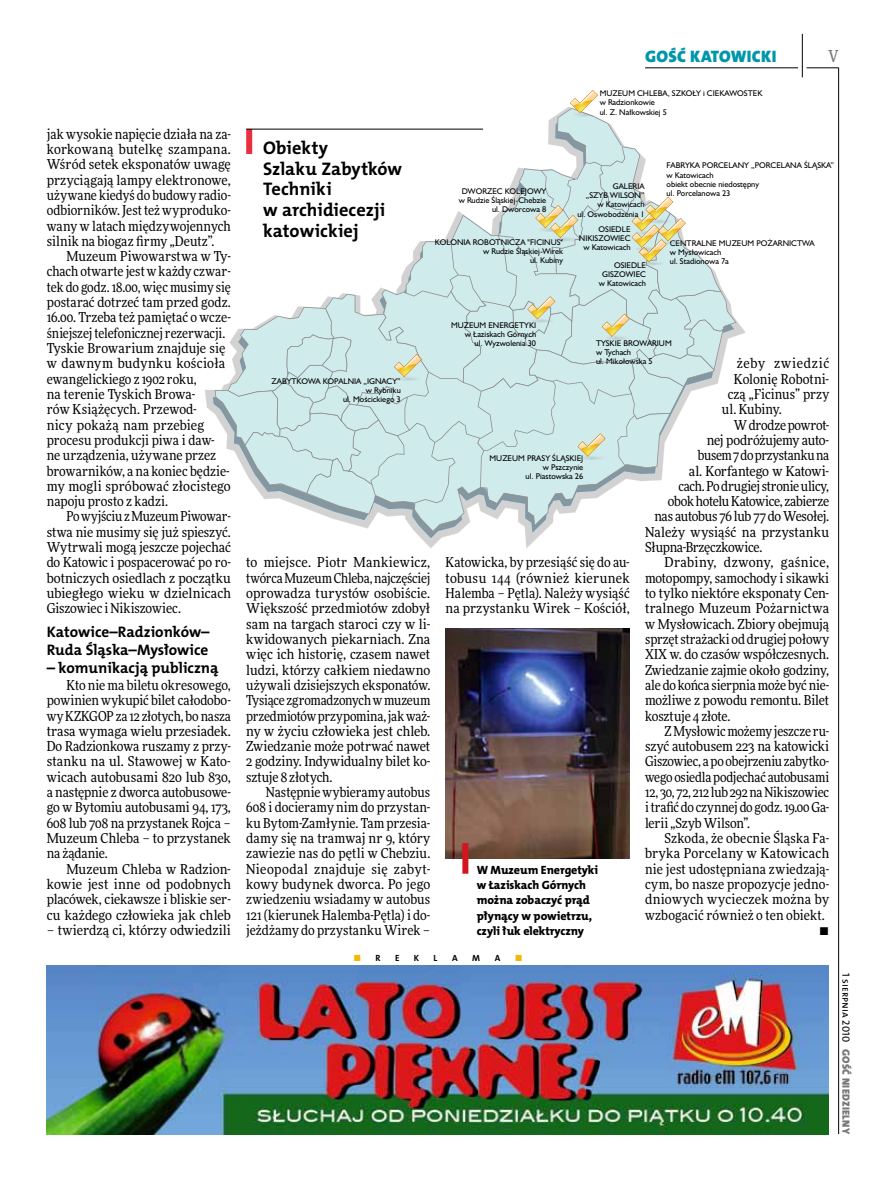
<style>
.page{position:relative;width:893px;height:1191px;background:#fff}
.page>*{position:absolute;margin:0;border:0;box-sizing:border-box;transform-origin:0 0}
.t1{font:18.3px/20.7px "The Mix HP7 Bld";color:#000}
.t2{font:16.65px "The Mix HP9 Blk";letter-spacing:.02em;color:#0096aa}
.t3{font:500 16.5px "Freeday Narrow";color:#787779;scale:.9 1}
.t4{font:15.3px/17.7px "The Mix HP7 Bld";color:#000}
.t5{font:13.65px/15.3px "Freeday Narrow News";color:#000;text-align:justify}
.t6{font:13.65px "Freeday Narrow News";letter-spacing:-.02em;color:#000}
.t7{font:13.65px "Freeday Narrow News";letter-spacing:-.025em;color:#000}
.t8{font:13.65px "Freeday Narrow News";letter-spacing:.02em;color:#000}
.t9{font:13.65px "Freeday Narrow News";letter-spacing:.025em;color:#000}
.t10{font:13.65px "Freeday Narrow News";letter-spacing:.045em;color:#000}
.t11{font:13.65px "Freeday News";color:#000}
.t12{font:12px/15.3px "The Mix HP8 Ex Bld";letter-spacing:-.005em;color:#000}
.t13{font:10.5px "The Mix HP9 Blk";letter-spacing:.025em;color:#787779}
.t14{font:10.5px "The Mix HP5 Plain";color:#000}
.t15{font:9px "The Mix HP7 Bld";color:#000}
.t16{font:9px "The Mix HP7 Bld";color:#f3b900}
.t17{font:7.5px/9.1px "Humanst 521 PL";color:#000;text-align:right}
.s1{color:#000}
</style>
<div class="page">
<hr style="left:806px;top:68px;width:33px;height:1px;background:#000">
<hr style="left:645px;top:68px;width:153px;height:1px;background:#000">
<hr style="left:838px;top:68px;width:1px;height:1066px;background:#000">
<hr style="left:802px;top:34px;width:1px;height:43px;background:#000">
<img style="left:446px;top:628px;width:184px;height:230px">
<svg style="left:215px;top:90px;width:521px;height:442px"></svg>
<div style="left:246px;top:129px;width:6px;height:25px;background:#e92f3f"></div>
<hr style="left:246px;top:129px;width:237px;height:1px;background:#000">
<div style="left:462px;top:843px;width:6px;height:30px;background:#d3151f"></div>
<img style="left:47px;top:965px;width:782px;height:169px">
<p class="t5" style="left:47px;top:126px;width:186px">jak wysokie napięcie działa na za&shy;korkowaną butelkę szampana.<br>Wśród setek eksponatów uwagę przyciągają lampy elektronowe, używane kiedyś do budowy radio&shy;odbiorników. Jest też wyproduko&shy;wany w latach międzywojennych silnik na biogaz firmy „Deutz”.</p>
<p class="t5" style="left:47px;top:248px;width:186px;text-align:left;text-indent:20px">Muzeum Piwowarstwa w Ty&shy;chach otwarte jest w każdy czwar&shy;tek do godz. 18.00, więc musimy się postarać dotrzeć tam przed godz.<br>16.00. Trzeba też pamiętać o wcze&shy;śniejszej telefonicznej rezerwacji.<br>Tyskie Browarium znajduje się w dawnym budynku kościoła ewangelickiego z 1902 roku,<br>na terenie Tyskich Browa-<br>rów Książęcych. Przewod-<br>nicy pokażą nam przebieg procesu produkcji piwa i daw&shy;ne urządzenia, używane przez browarników, a na koniec będzie&shy;my mogli spróbować złocistego napoju prosto z kadzi.</p>
<p class="t5" style="left:47px;top:509px;width:186px;text-indent:20px">Po wyjściu z Muzeum Piwowar&shy;stwa nie musimy się już spieszyć.<br>Wytrwali mogą jeszcze pojechać do Katowic i pospacerować po ro&shy;botniczych osiedlach z początku ubiegłego wieku w dzielnicach Giszowiec i Nikiszowiec.</p>
<p class="t4" style="left:47px;top:623px;width:164px">Katowice–Radzionków–<br>Ruda Śląska–Mysłowice</p>
<p class="t4" style="left:47px;top:659px;width:173px">– komunikacją publiczną</p>
<p class="t5" style="left:47px;top:677px;width:186px;text-indent:20px">Kto nie ma biletu okresowego, powinien wykupić bilet całodobo&shy;wy KZKGOP za 12 złotych, bo nasza trasa wymaga wielu przesiadek.<br>Do Radzionkowa ruszamy z przy&shy;stanku na ul. Stawowej w Kato&shy;wicach autobusami 820 lub 830, a następnie z dworca autobusowe&shy;go w Bytomiu autobusami 94, 173, 608 lub 708 na przystanek Rojca – Muzeum Chleba – to przystanek na żądanie.</p>
<p class="t5" style="left:47px;top:861px;width:186px;text-indent:20px">Muzeum Chleba w Radzion&shy;kowie jest inne od podobnych placówek, ciekawsze i bliskie ser&shy;cu każdego człowieka jak chleb</p>
<p class="t5" style="left:47px;top:922px;width:186px">– twierdzą ci, którzy odwiedzili</p>
<h1 class="t1" style="left:263px;top:138px;width:140px">Obiekty<br>Szlaku Zabytków<br>Techniki<br>w archidiecezji katowickiej</h1>
<p class="t2" style="left:645px;top:46px;width:133px">GOŚĆ KATOWICKI</p>
<p class="t17" style="left:600px;top:89px;width:164px;text-align:left">MUZEUM CHLEBA, SZKOŁY i CIEKAWOSTEK w Radzionkowie<br>ul. Z. Nałkowskiej 5</p>
<p class="t3" style="left:828px;top:46px;width:13px">V</p>
<p class="t17" style="left:459px;top:187px;width:90px">DWORZEC KOLEJOWY w Rudzie Śląskiej-Chebzie ul. Dworcowa 8</p>
<p class="t17" style="left:435px;top:237px;width:130px">KOLONIA ROBOTNICZA "FICINUS" w Rudzie Śląskiej-Wirek<br>ul. Kubiny</p>
<p class="t17" style="left:577px;top:182px;width:69px">GALERIA<br>„SZYB WILSON”<br>w Katowicach<br>ul. Oswobodzenia 1</p>
<p class="t17" style="left:579px;top:224px;width:53px">OSIEDLE<br>NIKISZOWIEC w Katowicach</p>
<p class="t17" style="left:599px;top:260px;width:49px">OSIEDLE<br>GISZOWIEC w Katowicach</p>
<p class="t17" style="left:667px;top:161px;width:169px;text-align:left">FABRYKA PORCELANY „PORCELANA ŚLĄSKA” w Katowicach<br>obiekt obecnie niedostępny<br>ul. Porcelanowa 23</p>
<p class="t17" style="left:670px;top:239px;width:146px;text-align:left">CENTRALNE MUZEUM POŻARNICTWA w Mysłowicach<br>ul. Stadionowa 7a</p>
<p class="t17" style="left:272px;top:376px;width:131px">ZABYTKOWA KOPALNIA „IGNACY” w Rybniku<br>ul. Mościckiego 3</p>
<p class="t5" style="left:246px;top:555px;width:186px">to miejsce. Piotr Mankiewicz, twórca Muzeum Chleba, najczęściej oprowadza turystów osobiście.<br>Większość przedmiotów zdobył sam na targach staroci czy w li&shy;kwidowanych piekarniach. Zna więc ich historię, czasem nawet ludzi, którzy całkiem niedawno używali dzisiejszych eksponatów.<br>Tysiące zgromadzonych w muzeum przedmiotów przypomina, jak waż&shy;ny w życiu człowieka jest chleb.<br>Zwiedzanie może potrwać nawet 2 godziny. Indywidualny bilet ko&shy;sztuje 8 złotych.</p>
<p class="t5" style="left:246px;top:784px;width:186px;text-indent:20px">Następnie wybieramy autobus 608 i docieramy nim do przystan&shy;ku Bytom-Zamłynie. Tam przesia&shy;damy się na tramwaj nr 9, który zawiezie nas do pętli w Chebziu.<br>Nieopodal znajduje się zabyt&shy;kowy budynek dworca. Po jego zwiedzeniu wsiadamy w autobus 121 (kierunek Halemba-Pętla) i do&shy;jeżdżamy do przystanku Wirek –</p>
<p class="t17" style="left:451px;top:320px;width:87px">MUZEUM ENERGETYKI w Łaziskach Górnych<br>ul. Wyzwolenia 30</p>
<p class="t17" style="left:596px;top:338px;width:77px;text-align:left">TYSKIE BROWARIUM w Tychach<br>ul. Mikołowska 5</p>
<p class="t10" style="left:737px;top:355px;width:94px">żeby zwiedzić</p>
<p class="t5" style="left:734px;top:371px;width:97px">Kolonię Robotni-</p>
<p class="t5" style="left:728px;top:386px;width:103px">czą „Ficinus” przy</p>
<p class="t5" style="left:722px;top:401px;width:62px">ul. Kubiny.</p>
<p class="t5" style="left:734px;top:417px;width:97px">W drodze powrot-</p>
<p class="t6" style="left:707px;top:432px;width:124px">nej podróżujemy auto-</p>
<p class="t6" style="left:698px;top:447px;width:133px">busem 7 do przystanku na</p>
<p class="t5" style="left:689px;top:463px;width:142px">al. Korfantego w Katowi-</p>
<p class="t5" style="left:678px;top:478px;width:152px">cach. Po drugiej stronie ulicy,</p>
<p class="t7" style="left:668px;top:493px;width:163px">obok hotelu Katowice, zabierze</p>
<p class="t6" style="left:654px;top:508px;width:176px">nas autobus 76 lub 77 do Wesołej.</p>
<p class="t5" style="left:645px;top:524px;width:186px">Należy wysiąść na przystanku</p>
<p class="t6" style="left:645px;top:539px;width:119px">Słupna-Brzęczkowice.</p>
<p class="t9" style="left:665px;top:554px;width:166px">Drabiny, dzwony, gaśnice,</p>
<p class="t5" style="left:645px;top:570px;width:186px">motopompy, samochody i sikawki</p>
<p class="t5" style="left:645px;top:585px;width:186px">to tylko niektóre eksponaty Cen-</p>
<p class="t5" style="left:645px;top:600px;width:186px">tralnego Muzeum Pożarnictwa</p>
<p class="t5" style="left:645px;top:616px;width:186px">w Mysłowicach. Zbiory obejmują</p>
<p class="t5" style="left:645px;top:631px;width:186px">sprzęt strażacki od drugiej połowy</p>
<p class="t5" style="left:645px;top:646px;width:186px">XIX w. do czasów współczesnych.</p>
<p class="t5" style="left:645px;top:662px;width:186px">Zwiedzanie zajmie około godziny,</p>
<p class="t5" style="left:645px;top:677px;width:186px">ale do końca sierpnia może być nie-</p>
<p class="t5" style="left:645px;top:692px;width:186px">możliwe z powodu remontu. Bilet</p>
<p class="t5" style="left:645px;top:708px;width:87px">kosztuje 4 złote.</p>
<p class="t5" style="left:665px;top:723px;width:166px">Z Mysłowic możemy jeszcze ru-</p>
<p class="t5" style="left:645px;top:738px;width:186px">szyć autobusem 223 na katowicki</p>
<p class="t5" style="left:645px;top:754px;width:186px">Giszowiec, a po obejrzeniu zabytko-</p>
<p class="t5" style="left:645px;top:769px;width:186px">wego osiedla podjechać autobusami</p>
<p class="t5" style="left:645px;top:784px;width:186px">12, 30, 72, 212 lub 292 na Nikiszowiec</p>
<p class="t5" style="left:645px;top:799px;width:186px">i trafić do czynnej do godz. 19.00 Ga-</p>
<p class="t5" style="left:645px;top:815px;width:107px">lerii „Szyb Wilson”.</p>
<p class="t5" style="left:665px;top:830px;width:166px">Szkoda, że obecnie Śląska Fa-</p>
<p class="t5" style="left:645px;top:845px;width:186px">bryka Porcelany w Katowicach</p>
<p class="t5" style="left:645px;top:861px;width:186px">nie jest udostępniana zwiedzają-</p>
<p class="t5" style="left:645px;top:876px;width:186px">cym, bo nasze propozycje jedno-</p>
<p class="t8" style="left:645px;top:891px;width:186px">dniowych wycieczek można by</p>
<p class="t5" style="left:645px;top:907px;width:181px">wzbogacić również o ten obiekt.</p>
<p class="t11" style="left:819px;top:921px;width:11px">•</p>
<p class="t17" style="left:490px;top:453px;width:95px">MUZEUM PRASY ŚLĄSKIEJ w Pszczynie<br>ul. Piastowska 26</p>
<p class="t5" style="left:446px;top:555px;width:186px">Katowicka, by przesiąść się do au&shy;tobusu 144 (również kierunek Halemba – Pętla). Należy wysiąść na przystanku Wirek – Kościół,</p>
<p class="t12" style="left:477px;top:862px;width:123px">W Muzeum Energetyki w Łaziskach Górnych można zobaczyć prąd płynący w powietrzu, czyli łuk elektryczny</p>
<p class="t16" style="left:353px;top:952px;width:28px">■ <span class="s1">r</span></p>
<p class="t15" style="left:395px;top:952px;width:6px">e</p>
<p class="t15" style="left:414px;top:952px;width:7px">k</p>
<p class="t15" style="left:434px;top:952px;width:5px">l</p>
<p class="t15" style="left:452px;top:952px;width:18px">ama</p>
<p class="t16" style="left:515px;top:952px;width:9px">■</p>
<p class="t14" style="left:853px;top:973px;width:71px;rotate:90deg">1 sierpnia 2010</p>
<p class="t13" style="left:853px;top:1049px;width:86px;rotate:90deg">GOŚĆ NIEDZIELNY</p>
</div>
